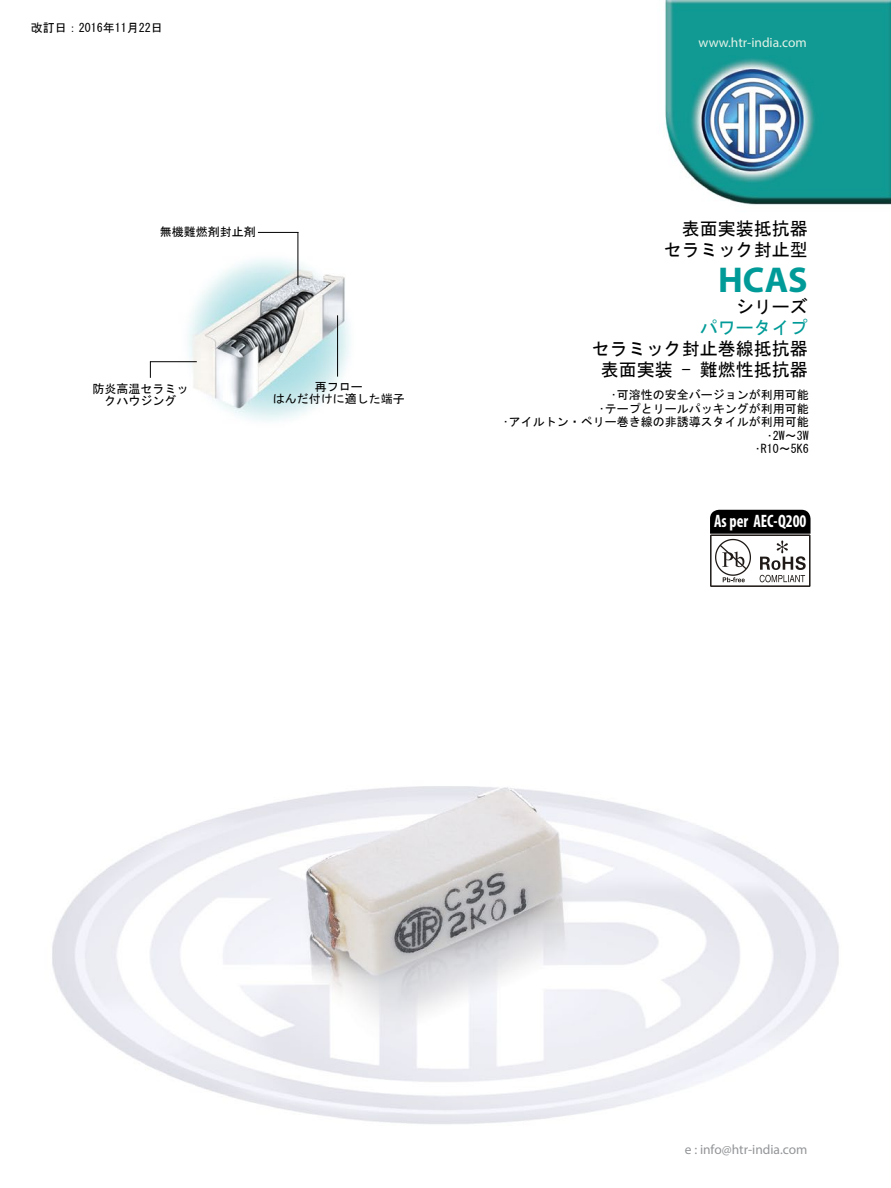
<style>
.page{position:relative;width:891px;height:1188px;background:#fff}
.page>*{position:absolute;margin:0;border:0;box-sizing:border-box;transform-origin:0 0}
.t1{font:700 36px "Myriad Pro";color:#009b98}
.t2{font:18px/21px "MS Gothic";color:#000;text-align:right}
.t3{font:700 condensed 18px "Myriad Pro";color:#fff;scale:.9 1}
.t4{font:18px "MS Gothic";color:#009b98}
.t5{font:13.5px "Myriad Pro";color:#939598}
.t6{font:13.5px "Myriad Pro";color:#e3f2e7}
.t7{font:12px/12px "MS Gothic";color:#000;text-align:center}
</style>
<div class="page">
<img style="left:52px;top:0;width:839px;height:1124px">
<svg style="left:150px;top:362px;width:1px;height:16px"></svg>
<hr style="left:337px;top:315px;width:1px;height:62px;background:#000">
<hr style="left:298px;top:232px;width:1px;height:53px;background:#000">
<hr style="left:150px;top:361px;width:47px;height:1px;background:#000">
<hr style="left:258px;top:232px;width:40px;height:1px;background:#000">
<svg style="left:710px;top:510px;width:101px;height:77px"></svg>
<p class="t7" style="left:31px;top:22px;width:134px">改訂日：2016年11月22日</p>
<p class="t7" style="left:160px;top:226px;width:97px">無機難燃剤封止剤</p>
<p class="t6" style="left:699px;top:34px;width:110px">www.htr-india.com</p>
<h2 class="t2" style="left:664px;top:218px;width:145px">表面実装抵抗器セラミック封止型</h2>
<h1 class="t1" style="left:718px;top:257px;width:91px">HCAS</h1>
<h2 class="t2" style="left:736px;top:296px;width:73px">シリーズ</h2>
<h2 class="t4" style="left:700px;top:319px;width:109px">パワータイプ</h2>
<h2 class="t2" style="left:592px;top:338px;width:217px;text-align:center">セラミック封止巻線抵抗器表面実装 - 難燃性抵抗器</h2>
<p class="t7" style="left:92px;top:383px;width:97px">防炎高温セラミックハウジング</p>
<p class="t7" style="left:273px;top:381px;width:133px">再フロー<br>はんだ付けに適した端子</p>
<p class="t7" style="left:611px;top:389px;width:200px">•可溶性の安全バージョンが利用可能</p>
<p class="t7" style="left:599px;top:402px;width:212px">•テープとリールパッキングが利用可能</p>
<p class="t7" style="left:503px;top:416px;width:308px">•アイルトン・ペリー巻き線の非誘導スタイルが利用可能</p>
<p class="t7" style="left:767px;top:429px;width:44px">•2W〜3W</p>
<p class="t7" style="left:755px;top:443px;width:56px">•R10〜5K6</p>
<h2 class="t3" style="left:714px;top:510px;width:104px">As per AEC-Q200</h2>
<p class="t5" style="left:685px;top:1141px;width:124px">e : info@htr-india.com</p>
</div>
